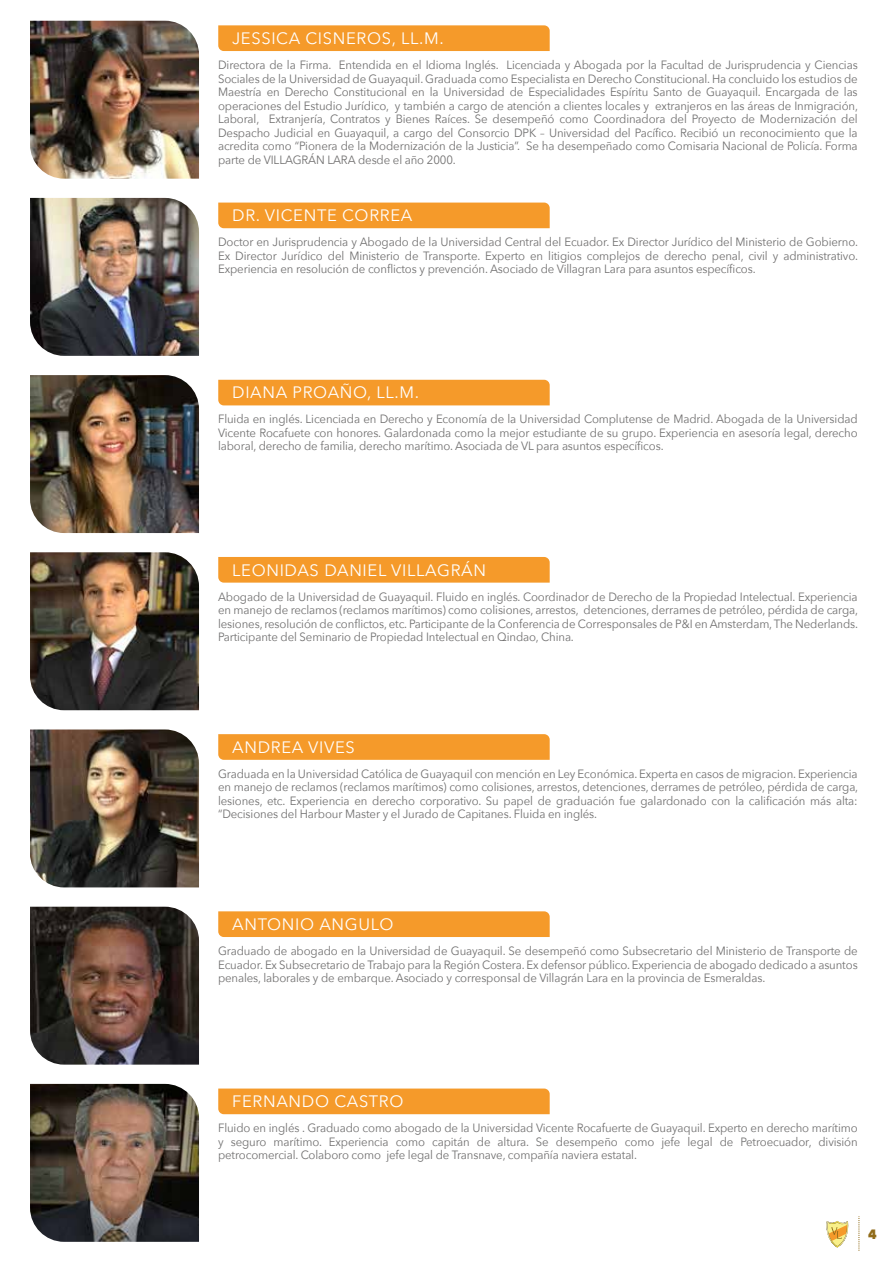
<style>
.page{position:relative;width:895px;height:1265px;background:#fff}
.page>*{position:absolute;margin:0;border:0;box-sizing:border-box;transform-origin:0 0}
.t1{font:16.5px "Avenir Next";letter-spacing:.04em;color:#fff}
.t2{font:800 13.5px "Avenir Next";color:#916c1a;scale:.9 1}
.t3{font:12px/13.5px "Avenir Next";letter-spacing:-.01em;color:#706f6f;text-align:justify;scale:.95 1}
</style>
<div class="page">
<svg style="left:826px;top:1221px;width:23px;height:27px"></svg>
<svg style="left:858px;top:1216px;width:1px;height:34px"></svg>
<div style="left:218px;top:25px;width:331px;height:26px;background:#f59a2a"></div>
<img style="left:30px;top:21px;width:169px;height:158px">
<div style="left:218px;top:202px;width:331px;height:26px;background:#f59a2a"></div>
<img style="left:30px;top:198px;width:169px;height:158px">
<div style="left:218px;top:380px;width:331px;height:25px;background:#f59a2a"></div>
<img style="left:30px;top:375px;width:169px;height:158px">
<div style="left:218px;top:557px;width:331px;height:25px;background:#f59a2a"></div>
<img style="left:30px;top:552px;width:169px;height:158px">
<div style="left:218px;top:734px;width:331px;height:25px;background:#f59a2a"></div>
<img style="left:30px;top:729px;width:169px;height:158px">
<div style="left:218px;top:911px;width:331px;height:26px;background:#f59a2a"></div>
<img style="left:30px;top:906px;width:169px;height:158px">
<div style="left:218px;top:1088px;width:331px;height:26px;background:#f59a2a"></div>
<img style="left:30px;top:1083px;width:169px;height:158px">
<h1 class="t1" style="left:232px;top:24px;width:213px">JESSICA CISNEROS, LL.M.</h1>
<p class="t3" style="left:218px;top:58px;width:675px">Directora de la Firma. Entendida en el Idioma Inglés. Licenciada y Abogada por la Facultad de Jurisprudencia y Ciencias Sociales de la Universidad de Guayaquil. Graduada como Especialista en Derecho Constitucional. Ha concluido los estudios de Maestría en Derecho Constitucional en la Universidad de Especialidades Espíritu Santo de Guayaquil. Encargada de las operaciones del Estudio Jurídico, y también a cargo de atención a clientes locales y extranjeros en las áreas de Inmigración, Laboral, Extranjería, Contratos y Bienes Raíces. Se desempeñó como Coordinadora del Proyecto de Modernización del Despacho Judicial en Guayaquil, a cargo del Consorcio DPK – Universidad del Pacífico. Recibió un reconocimiento que la acredita como “Pionera de la Modernización de la Justicia”. Se ha desempeñado como Comisaria Nacional de Policía. Forma parte de VILLAGRÁN LARA desde el año 2000.</p>
<h1 class="t1" style="left:232px;top:201px;width:182px">DR. VICENTE CORREA</h1>
<p class="t3" style="left:218px;top:235px;width:675px">Doctor en Jurisprudencia y Abogado de la Universidad Central del Ecuador. Ex Director Jurídico del Ministerio de Gobierno.<br>Ex Director Jurídico del Ministerio de Transporte. Experto en litigios complejos de derecho penal, civil y administrativo.<br>Experiencia en resolución de conflictos y prevención. Asociado de Villagran Lara para asuntos específicos.</p>
<h1 class="t1" style="left:232px;top:379px;width:188px">DIANA PROAÑO, LL.M.</h1>
<p class="t3" style="left:218px;top:412px;width:674px">Fluida en inglés. Licenciada en Derecho y Economía de la Universidad Complutense de Madrid. Abogada de la Universidad Vicente Rocafuete con honores. Galardonada como la mejor estudiante de su grupo. Experiencia en asesoría legal, derecho laboral, derecho de familia, derecho marítimo. Asociada de VL para asuntos específicos.</p>
<h1 class="t1" style="left:232px;top:556px;width:255px">LEONIDAS DANIEL VILLAGRÁN</h1>
<p class="t3" style="left:218px;top:589px;width:675px">Abogado de la Universidad de Guayaquil. Fluido en inglés. Coordinador de Derecho de la Propiedad Intelectual. Experiencia en manejo de reclamos (reclamos marítimos) como colisiones, arrestos, detenciones, derrames de petróleo, pérdida de carga, lesiones, resolución de conflictos, etc. Participante de la Conferencia de Corresponsales de P&amp;I en Amsterdam, The Nederlands.<br>Participante del Seminario de Propiedad Intelectual en Qindao, China.</p>
<h1 class="t1" style="left:232px;top:733px;width:124px">ANDREA VIVES</h1>
<p class="t3" style="left:218px;top:766px;width:675px">Graduada en la Universidad Católica de Guayaquil con mención en Ley Económica. Experta en casos de migracion. Experiencia en manejo de reclamos (reclamos marítimos) como colisiones, arrestos, detenciones, derrames de petróleo, pérdida de carga, lesiones, etc. Experiencia en derecho corporativo. Su papel de graduación fue galardonado con la calificación más alta: “Decisiones del Harbour Master y el Jurado de Capitanes. Fluida en inglés.</p>
<h1 class="t1" style="left:232px;top:910px;width:163px">ANTONIO ANGULO</h1>
<p class="t3" style="left:218px;top:943px;width:674px">Graduado de abogado en la Universidad de Guayaquil. Se desempeñó como Subsecretario del Ministerio de Transporte de Ecuador. Ex Subsecretario de Trabajo para la Región Costera. Ex defensor público. Experiencia de abogado dedicado a asuntos penales, laborales y de embarque. Asociado y corresponsal de Villagrán Lara en la provincia de Esmeraldas.</p>
<h1 class="t1" style="left:232px;top:1087px;width:173px">FERNANDO CASTRO</h1>
<p class="t3" style="left:218px;top:1120px;width:674px">Fluido en inglés . Graduado como abogado de la Universidad Vicente Rocafuerte de Guayaquil. Experto en derecho marítimo y seguro marítimo. Experiencia como capitán de altura. Se desempeño como jefe legal de Petroecuador, división petrocomercial. Colaboro como jefe legal de Transnave, compañía naviera estatal.</p>
<p class="t2" style="left:868px;top:1225px;width:11px">4</p>
</div>
